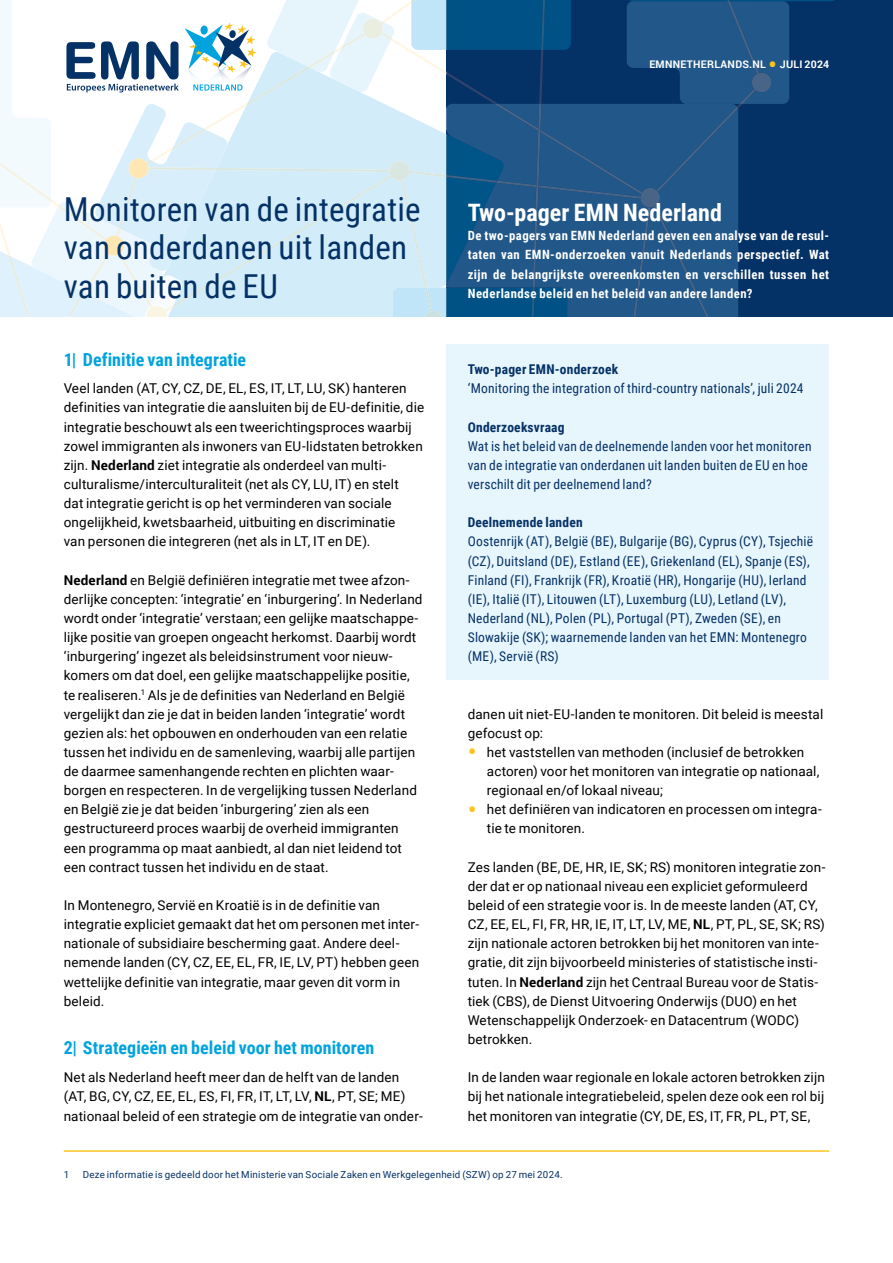
<style>
.page{position:relative;width:893px;height:1263px;background:#fff}
.page>*{position:absolute;margin:0;border:0;box-sizing:border-box;transform-origin:0 0}
._1_hoofdkop{font:33px/38.2px "Roboto Condensed";letter-spacing:.01em;color:#053266}
.Intro{font:700 24px "Roboto Condensed";color:#fff}
._1e_tussenkop{font:700 18px "Roboto Condensed";color:#00a3de}
._0_brood{font:13.5px/19.2px "Roboto";letter-spacing:.01em;color:#000}
.Kader{font:13.5px/19.2px "Roboto Condensed";letter-spacing:.015em;color:#053266}
.Kader-2{font:700 13.5px "Roboto Condensed";letter-spacing:.015em;color:#053266}
.Intro-2{font:700 12.75px/19.2px "Roboto Condensed";letter-spacing:.035em;color:#fff;text-align:justify}
.t1{font:700 10.5px "Roboto";letter-spacing:.025em;color:#fff}
.t2{font:9.75px "Roboto";letter-spacing:.025em;color:#053266}
.s1{font-weight:400;font-size:27px;color:#fdc41f}
.s2{font-weight:700}
.s3{font-size:27px;color:#fdc41f}
</style>
<div class="page">
<div style="left:446px;top:344px;width:383px;height:336px;background:#e7f5fd"></div>
<div style="left:446px;top:0;width:447px;height:317px;background:#053266"></div>
<svg style="left:0;top:0;width:834px;height:317px"></svg>
<hr style="left:64px;top:1150px;width:765px;height:2px;background:#fdc41f">
<p class="t1" style="left:649px;top:57px;width:181px">EMNNETHERLANDS.NL <span class="s1">•</span> JULI 2024</p>
<h1 class="_1_hoofdkop" style="left:64px;top:189px;width:358px">Monitoren van de integratie van onderdanen uit landen van buiten de EU</h1>
<h2 class="_1e_tussenkop" style="left:64px;top:347px;width:184px">1| Definitie van integratie</h2>
<p class="_0_brood" style="left:64px;top:378px;width:362px">Veel landen (AT, CY, CZ, DE, EL, ES, IT, LT, LU, SK) hanteren definities van integratie die aansluiten bij de EU-definitie, die integratie beschouwt als een tweerichtingsproces waarbij zowel immigranten als inwoners van EU-lidstaten betrokken zijn. <span class="s2">Nederland</span> ziet integratie als onderdeel van multi&shy;culturalisme/interculturaliteit (net als CY, LU, IT) en stelt<br>dat integratie gericht is op het verminderen van sociale ongelijkheid, kwetsbaarheid, uitbuiting en discriminatie<br>van personen die integreren (net als in LT, IT en DE).</p>
<p class="_0_brood" style="left:64px;top:570px;width:360px"><span class="s2">Nederland</span> en België definiëren integratie met twee afzon&shy;derlijke concepten: ‘integratie’ en ‘inburgering’. In Nederland wordt onder ‘integratie’ verstaan; een gelijke maatschappe&shy;lijke positie van groepen ongeacht herkomst. Daarbij wordt ‘inburgering’ ingezet als beleidsinstrument voor nieuw&shy;komers om dat doel, een gelijke maatschappelijke positie, te realiseren.<sup>1</sup> Als je de definities van Nederland en België vergelijkt dan zie je dat in beiden landen ‘integratie’ wordt gezien als: het opbouwen en onderhouden van een relatie tussen het individu en de samenleving, waarbij alle partijen de daarmee samenhangende rechten en plichten waar&shy;borgen en respecteren. In de vergelijking tussen Nederland en België zie je dat beiden ‘inburgering’ zien als een gestructureerd proces waarbij de overheid immigranten een programma op maat aanbiedt, al dan niet leidend tot een contract tussen het individu en de staat.</p>
<p class="_0_brood" style="left:64px;top:895px;width:357px">In Montenegro, Servië en Kroatië is in de definitie van integratie expliciet gemaakt dat het om personen met inter&shy;nationale of subsidiaire bescherming gaat. Andere deel&shy;nemende landen (CY, CZ, EE, EL, FR, IE, LV, PT) hebben geen wettelijke definitie van integratie, maar geven dit vorm in beleid.</p>
<h2 class="_1e_tussenkop" style="left:64px;top:1035px;width:312px">2| Strategieën en beleid voor het monitoren</h2>
<p class="_0_brood" style="left:64px;top:1067px;width:361px">Net als Nederland heeft meer dan de helft van de landen (AT, BG, CY, CZ, EE, EL, ES, FI, FR, IT, LT, LV, <span class="s2">NL</span>, PT, SE; ME) nationaal beleid of een strategie om de integratie van onder-</p>
<p class="Intro" style="left:468px;top:196px;width:256px">Two-pager EMN Nederland</p>
<p class="Intro-2" style="left:468px;top:226px;width:363px">De two-pagers van EMN Nederland geven een analyse van de resul&shy;taten van EMN-onderzoeken vanuit Nederlands perspectief. Wat zijn de belangrijkste overeenkomsten en verschillen tussen het Nederlandse beleid en het beleid van andere landen?</p>
<p class="Kader-2" style="left:468px;top:360px;width:152px">Two-pager EMN-onderzoek</p>
<p class="Kader" style="left:468px;top:378px;width:337px">‘Monitoring the integration of third-country nationals’, juli 2024</p>
<p class="Kader-2" style="left:468px;top:417px;width:98px">Onderzoeksvraag</p>
<p class="Kader" style="left:468px;top:436px;width:345px">Wat is het beleid van de deelnemende landen voor het monitoren van de integratie van onderdanen uit landen buiten de EU en hoe verschilt dit per deelnemend land?</p>
<p class="Kader-2" style="left:468px;top:513px;width:116px">Deelnemende landen</p>
<p class="Kader" style="left:468px;top:531px;width:347px">Oostenrijk (AT), België (BE), Bulgarije (BG), Cyprus (CY), Tsjechië (CZ), Duitsland (DE), Estland (EE), Griekenland (EL), Spanje (ES), Finland (FI), Frankrijk (FR), Kroatië (HR), Hongarije (HU), Ierland (IE), Italië (IT), Litouwen (LT), Luxemburg (LU), Letland (LV), Nederland (NL), Polen (PL), Portugal (PT), Zweden (SE), en Slowakije (SK); waarnemende landen van het EMN: Montenegro (ME), Servië (RS)</p>
<p class="_0_brood" style="left:468px;top:704px;width:357px">danen uit niet-EU-landen te monitoren. Dit beleid is meestal gefocust op:</p>
<p class="_0_brood" style="left:487px;top:742px;width:334px;text-indent:-19px"><span class="s3">•</span> het vaststellen van methoden (inclusief de betrokken actoren) voor het monitoren van integratie op nationaal, regionaal en/of lokaal niveau;</p>
<p class="_0_brood" style="left:487px;top:799px;width:336px;text-indent:-19px"><span class="s3">•</span> het definiëren van indicatoren en processen om integra&shy;tie te monitoren.</p>
<p class="_0_brood" style="left:468px;top:857px;width:359px">Zes landen (BE, DE, HR, IE, SK; RS) monitoren integratie zon&shy;der dat er op nationaal niveau een expliciet geformuleerd beleid of een strategie voor is. In de meeste landen (AT, CY, CZ, EE, EL, FI, FR, HR, IE, IT, LT, LV, ME, <span class="s2">NL</span>, PT, PL, SE, SK; RS) zijn nationale actoren betrokken bij het monitoren van inte&shy;gratie, dit zijn bijvoorbeeld ministeries of statistische insti&shy;tuten. In <span class="s2">Nederland</span> zijn het Centraal Bureau voor de Statis&shy;tiek (CBS), de Dienst Uitvoering Onderwijs (DUO) en het Wetenschappelijk Onderzoek- en Datacentrum (WODC) betrokken.</p>
<p class="_0_brood" style="left:468px;top:1067px;width:359px;text-align:justify">In de landen waar regionale en lokale actoren betrokken zijn bij het nationale integratiebeleid, spelen deze ook een rol bij het monitoren van integratie (CY, DE, ES, IT, FR, PL, PT, SE,</p>
<p class="t2" style="left:64px;top:1167px;width:7px">1</p>
<p class="t2" style="left:83px;top:1167px;width:481px">Deze informatie is gedeeld door het Ministerie van Sociale Zaken en Werkgelegenheid (SZW) op 27 mei 2024.</p>
</div>
